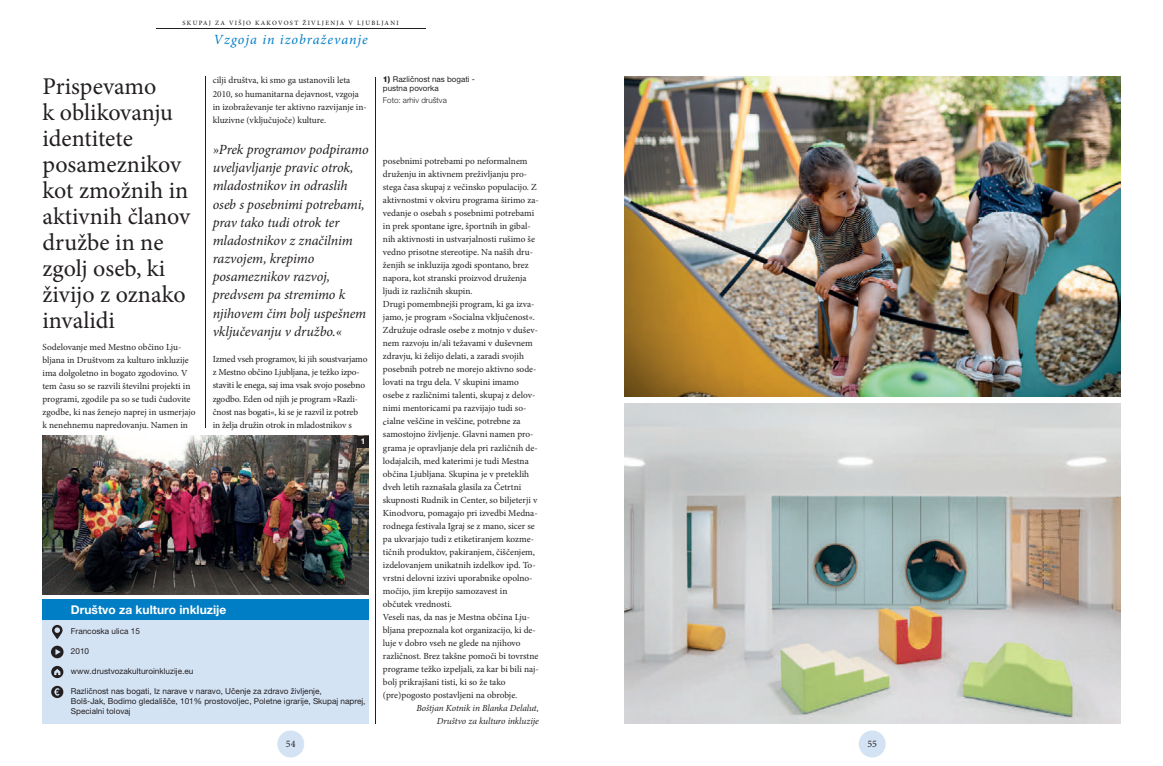
<style>
.page{position:relative;width:1163px;height:766px;background:#fff}
.page>*{position:absolute;margin:0;border:0;box-sizing:border-box;transform-origin:0 0}
.t1{font:24px/26px "Minion Pro";color:#231f20}
.t2{font:italic 14px/18.1px "Minion Pro";letter-spacing:-.01em;color:#231f20}
.t3{font:italic 14px "Minion Pro";letter-spacing:.075em;color:#007ec5}
.t4{font:700 12px "Helvetica Neue LT Pro";color:#fff}
.t5{font:10px "Minion Pro";color:#231f20}
.t6{font:9.3px/13px "Minion Pro";color:#231f20}
.t7{font:italic 9.3px/13px "Minion Pro";letter-spacing:-.01em;color:#231f20;text-align:right}
.t8{font:8.2px/10px "Helvetica Neue LT Pro";color:#231f20}
.t9{font:8px/9px "Helvetica Neue LT Pro";color:#231f20}
.t10{font:300 8px "Helvetica Neue LT Pro";color:#231f20}
.t11{font:700 8px "Helvetica Neue LT Pro";color:#fff}
.t12{font:500 6.5px "Minion Pro";letter-spacing:.2em;color:#231f20}
.s1{font-weight:800}
</style>
<div class="page">
<div style="left:858px;top:730px;width:27px;height:27px;background:#d4e3f4;border-radius:50%"></div>
<hr style="left:156px;top:28px;width:269px;height:1px;background:#231f20">
<hr style="left:205px;top:77px;width:1px;height:351px;background:#231f20">
<hr style="left:376px;top:77px;width:1px;height:646px;background:#231f20">
<div style="left:277px;top:730px;width:27px;height:27px;background:#d4e3f4;border-radius:50%"></div>
<img style="left:43px;top:436px;width:325px;height:158px">
<img style="left:624px;top:77px;width:496px;height:319px">
<img style="left:624px;top:403px;width:496px;height:320px">
<div style="left:357px;top:436px;width:12px;height:11px;background:#231f20"></div>
<div style="left:43px;top:619px;width:326px;height:104px;background:#d4e3f4"></div>
<div style="left:43px;top:599px;width:326px;height:20px;background:#007ec5"></div>
<svg style="left:51px;top:685px;width:12px;height:12px"></svg>
<svg style="left:51px;top:665px;width:12px;height:13px"></svg>
<svg style="left:51px;top:645px;width:13px;height:13px"></svg>
<svg style="left:52px;top:624px;width:10px;height:15px"></svg>
<p class="t12" style="left:183px;top:20px;width:218px">SKUPAJ ZA VIŠJO KAKOVOST ŽIVLJENJA V LJUBLJANI</p>
<h2 class="t3" style="left:213px;top:34px;width:156px">Vzgoja in izobraževanje</h2>
<h1 class="t1" style="left:43px;top:75px;width:149px">Prispevamo<br>k oblikovanju identitete posameznikov kot zmožnih in aktivnih članov družbe in ne zgolj oseb, ki živijo z oznako invalidi</h1>
<p class="t6" style="left:43px;top:341px;width:154px">Sodelovanje med Mestno občino Lju&shy;bljana in Društvom za kulturo inkluzije ima dolgoletno in bogato zgodovino. V tem času so se razvili številni projekti in programi, zgodile pa so se tudi čudovite zgodbe, ki nas ženejo naprej in usmerjajo k nenehnemu napredovanju. Namen in</p>
<p class="t6" style="left:213px;top:75px;width:155px">cilji društva, ki smo ga ustanovili leta 2010, so humanitarna dejavnost, vzgoja in izobraževanje ter aktivno razvijanje in&shy;kluzivne (vključujoče) kulture.</p>
<p class="t2" style="left:213px;top:142px;width:157px">»Prek programov podpiramo uveljavljanje pravic otrok, mladostnikov in odraslih oseb s posebnimi potrebami, prav tako tudi otrok ter mladostnikov z značilnim razvojem, krepimo posameznikov razvoj, predvsem pa stremimo k njihovem čim bolj uspešnem vključevanju v družbo.«</p>
<p class="t6" style="left:213px;top:353px;width:156px">Izmed vseh programov, ki jih soustvarjamo z Mestno občino Ljubljana, je težko izpo&shy;staviti le enega, saj ima vsak svojo posebno zgodbo. Eden od njih je program »Razli&shy;čnost nas bogati«, ki se je razvil iz potreb in želja družin otrok in mladostnikov s</p>
<p class="t11" style="left:361px;top:438px;width:6px">1</p>
<p class="t4" style="left:71px;top:605px;width:157px">Društvo za kulturo inkluzije</p>
<p class="t8" style="left:71px;top:626px;width:70px">Francoska ulica 15</p>
<p class="t8" style="left:71px;top:646px;width:20px">2010</p>
<p class="t8" style="left:71px;top:666px;width:124px">www.drustvozakulturoinkluzije.eu</p>
<p class="t8" style="left:71px;top:686px;width:296px">Različnost nas bogati, Iz narave v naravo, Učenje za zdravo življenje,<br>Bolš-Jak, Bodimo gledališče, 101% prostovoljec, Poletne igrarije, Skupaj naprej,<br>Specialni tolovaj</p>
<p class="t5" style="left:286px;top:739px;width:11px">54</p>
<p class="t9" style="left:383px;top:76px;width:93px"><span class="s1">1)</span> Različnost nas bogati - pustna povorka</p>
<p class="t10" style="left:383px;top:97px;width:65px">Foto: arhiv društva</p>
<p class="t6" style="left:383px;top:155px;width:157px">posebnimi potrebami po neformalnem druženju in aktivnem preživljanju pro&shy;stega časa skupaj z večinsko populacijo. Z aktivnostmi v okviru programa širimo za&shy;vedanje o osebah s posebnimi potrebami in prek spontane igre, športnih in gibal&shy;nih aktivnosti in ustvarjalnosti rušimo še vedno prisotne stereotipe. Na naših dru&shy;ženjih se inkluzija zgodi spontano, brez napora, kot stranski proizvod druženja ljudi iz različnih skupin.<br>Drugi pomembnejši program, ki ga izva&shy;jamo, je program »Socialna vključenost«.<br>Združuje odrasle osebe z motnjo v dušev&shy;nem razvoju in/ali težavami v duševnem zdravju, ki želijo delati, a zaradi svojih posebnih potreb ne morejo aktivno sode&shy;lovati na trgu dela. V skupini imamo osebe z različnimi talenti, skupaj z delov&shy;nimi mentoricami pa razvijajo tudi so&shy;cialne veščine in veščine, potrebne za samostojno življenje. Glavni namen pro&shy;grama je opravljanje dela pri različnih de&shy;lodajalcih, med katerimi je tudi Mestna občina Ljubljana. Skupina je v preteklih dveh letih raznašala glasila za Četrtni skupnosti Rudnik in Center, so biljeterji v Kinodvoru, pomagajo pri izvedbi Medna&shy;rodnega festivala Igraj se z mano, sicer se pa ukvarjajo tudi z etiketiranjem kozme&shy;tičnih produktov, pakiranjem, čiščenjem, izdelovanjem unikatnih izdelkov ipd. To&shy;vrstni delovni izzivi uporabnike opolno&shy;močijo, jim krepijo samozavest in občutek vrednosti.<br>Veseli nas, da nas je Mestna občina Lju&shy;bljana prepoznala kot organizacijo, ki de&shy;luje v dobro vseh ne glede na njihovo različnost. Brez takšne pomoči bi tovrstne programe težko izpeljali, za kar bi bili naj&shy;bolj prikrajšani tisti, ki so že tako (pre)pogosto postavljeni na obrobje.</p>
<p class="t7" style="left:416px;top:702px;width:124px">Boštjan Kotnik in Blanka Delalut,<br>Društvo za kulturo inkluzije</p>
<p class="t5" style="left:867px;top:739px;width:11px">55</p>
</div>
